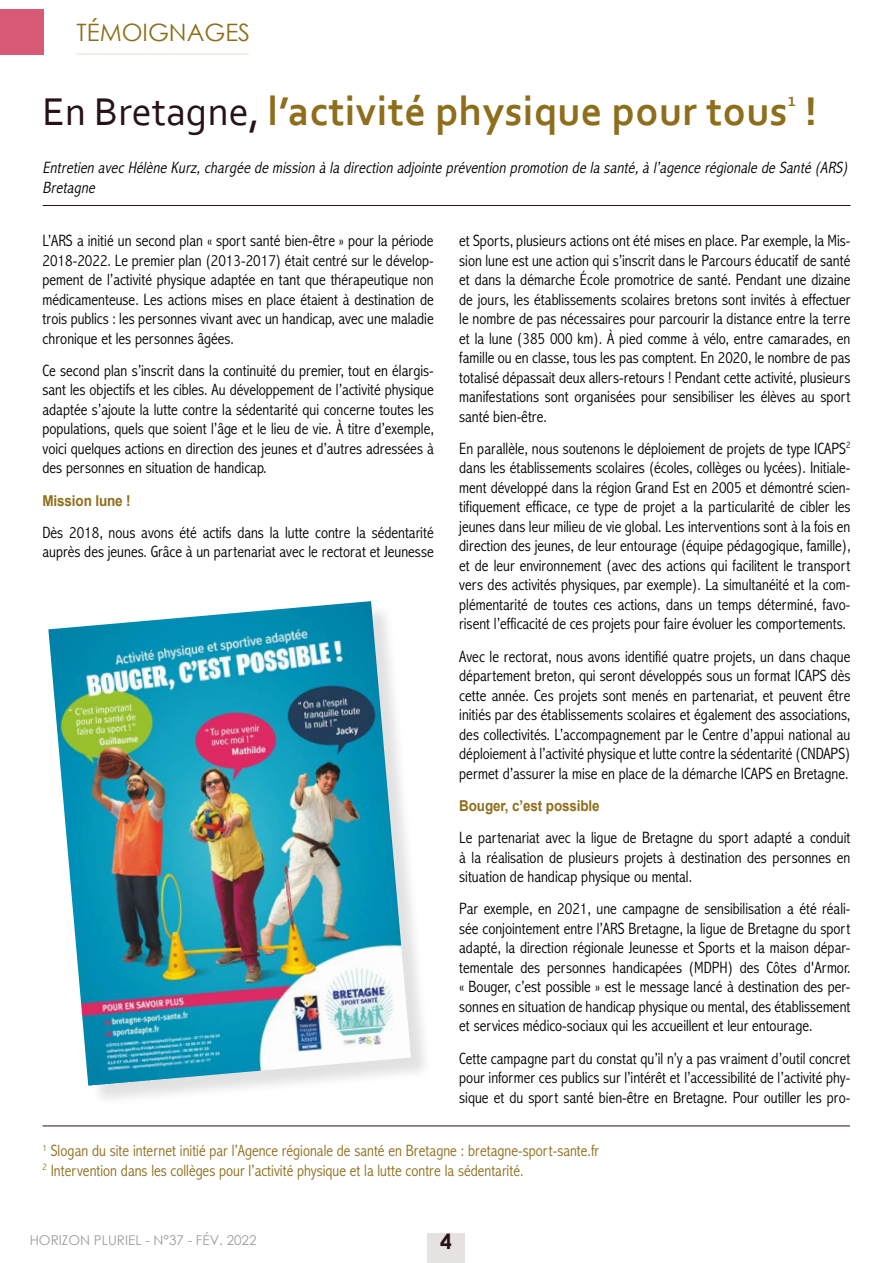
<style>
.page{position:relative;width:893px;height:1263px;background:#fff}
.page>*{position:absolute;margin:0;border:0;box-sizing:border-box;transform-origin:0 0}
.t1{font:700 42px "Corbel";letter-spacing:.01em;color:#8e6e1b}
.t2{font:24px "Century Gothic";color:#8e6e1b}
.t3{font:700 21px "Century Gothic";color:#271219}
.t4{font:300 condensed 16.5px/19.5px "Abadi MT Std";color:#000;text-align:justify}
.t5{font:300 condensed 16.5px/19.5px "Abadi MT Std";color:#8e6e1b}
.t6{font:italic 300 condensed 16.5px/19.5px "Abadi MT Std";color:#000}
.t7{font:700 15px "Arial";letter-spacing:-.01em;color:#8e6e1b;scale:.9 1}
.t8{font:700 13.95px "Corbel";color:#8e6e1b}
.t9{font:13.5px "Century Gothic";color:#9d9d9c}
.s1{font-weight:400;font-size:40.5px;color:#271219}
</style>
<div class="page">
<div style="left:427px;top:1233px;width:38px;height:30px;background:#e5e2e0"></div>
<hr style="left:77px;top:54px;width:172px;height:1px;background:#8e6e1b">
<div style="left:0;top:9px;width:44px;height:45px;background:#d75a77"></div>
<div style="left:51px;top:604px;width:382px;height:503px;background:#000;opacity:.12"></div>
<img style="left:48px;top:601px;width:363px;height:485px">
<hr style="left:43px;top:205px;width:807px;height:1px;background:#271219">
<hr style="left:43px;top:1125px;width:807px;height:1px;background:#271219">
<h2 class="t2" style="left:77px;top:16px;width:175px">TÉMOIGNAGES</h2>
<h1 class="t1" style="left:43px;top:85px;width:776px"><span class="s1">En Bretagne,</span> l’activité physique pour tous !</h1>
<p class="t8" style="left:788px;top:93px;width:9px">1</p>
<p class="t6" style="left:43px;top:158px;width:810px">Entretien avec Hélène Kurz,chargée de mission à la direction adjointe prévention promotion de la santé,à l’agence régionale de Santé (ARS)<br>Bretagne</p>
<p class="t4" style="left:43px;top:231px;width:393px">L’ARS a initié un second plan « sport santé bien-être » pour la période 2018-2022. Le premier plan (2013-2017) était centré sur le dévelop&shy;pement de l’activité physique adaptée en tant que thérapeutique non médicamenteuse. Les actions mises en place étaient à destination de trois publics : les personnes vivant avec un handicap, avec une maladie chronique et les personnes âgées.</p>
<p class="t4" style="left:43px;top:361px;width:393px">Ce second plan s’inscrit dans la continuité du premier, tout en élargis&shy;sant les objectifs et les cibles. Au développement de l’activité physique adaptée s’ajoute la lutte contre la sédentarité qui concerne toutes les populations, quels que soient l’âge et le lieu de vie. À titre d’exemple, voici quelques actions en direction des jeunes et d’autres adressées à des personnes en situation de handicap.</p>
<p class="t7" style="left:43px;top:490px;width:100px">Mission lune !</p>
<p class="t4" style="left:43px;top:523px;width:393px">Dès 2018, nous avons été actifs dans la lutte contre la sédentarité auprès des jeunes. Grâce à un partenariat avec le rectorat et Jeunesse</p>
<p class="t4" style="left:459px;top:231px;width:393px">et Sports, plusieurs actions ont été mises en place. Par exemple, la Mis&shy;sion lune est une action qui s’inscrit dans le Parcours éducatif de santé et dans la démarche École promotrice de santé. Pendant une dizaine de jours, les établissements scolaires bretons sont invités à effectuer le nombre de pas nécessaires pour parcourir la distance entre la terre et la lune (385 000 km). À pied comme à vélo, entre camarades, en famille ou en classe, tous les pas comptent. En 2020, le nombre de pas totalisé dépassait deux allers-retours ! Pendant cette activité, plusieurs manifestations sont organisées pour sensibiliser les élèves au sport santé bien-être.</p>
<p class="t4" style="left:459px;top:439px;width:393px">En parallèle, nous soutenons le déploiement de projets de type ICAPS<sup>2 </sup>dans les établissements scolaires (écoles, collèges ou lycées). Initiale&shy;ment développé dans la région Grand Est en 2005 et démontré scien&shy;tifiquement efficace, ce type de projet a la particularité de cibler les jeunes dans leur milieu de vie global. Les interventions sont à la fois en direction des jeunes, de leur entourage (équipe pédagogique, famille), et de leur environnement (avec des actions qui facilitent le transport vers des activités physiques, par exemple). La simultanéité et la com&shy;plémentarité de toutes ces actions, dans un temps déterminé, favo&shy;risent l’efficacité de ces projets pour faire évoluer les comportements.</p>
<p class="t4" style="left:459px;top:647px;width:393px">Avec le rectorat, nous avons identifié quatre projets, un dans chaque département breton, qui seront développés sous un format ICAPS dès cette année. Ces projets sont menés en partenariat, et peuvent être initiés par des établissements scolaires et également des associations, des collectivités. L’accompagnement par le Centre d’appui national au déploiement à l’activité physique et lutte contre la sédentarité (CNDAPS) permet d’assurer la mise en place de la démarche ICAPS en Bretagne.</p>
<p class="t7" style="left:459px;top:796px;width:158px">Bouger, c’est possible</p>
<p class="t4" style="left:459px;top:828px;width:393px">Le partenariat avec la ligue de Bretagne du sport adapté a conduit à la réalisation de plusieurs projets à destination des personnes en situation de handicap physique ou mental.</p>
<p class="t4" style="left:459px;top:899px;width:393px">Par exemple, en 2021, une campagne de sensibilisation a été réali&shy;sée conjointement entre l’ARS Bretagne, la ligue de Bretagne du sport adapté, la direction régionale Jeunesse et Sports et la maison dépar&shy;tementale des personnes handicapées (MDPH) des Côtes d'Armor. « Bouger, c’est possible » est le message lancé à destination des per&shy;sonnes en situation de handicap physique ou mental, des établissement et services médico-sociaux qui les accueillent et leur entourage.</p>
<p class="t4" style="left:459px;top:1049px;width:393px">Cette campagne part du constat qu’il n’y a pas vraiment d’outil concret pour informer ces publics sur l’intérêt et l’accessibilité de l’activité phy&shy;sique et du sport santé bien-être en Bretagne. Pour outiller les pro-</p>
<p class="t5" style="left:43px;top:1141px;width:558px"><sup>1</sup> Slogan du site internet initié par l’Agence régionale de santé en Bretagne : bretagne-sport-sante.fr<br><sup>2</sup> Intervention dans les collèges pour l’activité physique et la lutte contre la sédentarité.</p>
<p class="t9" style="left:30px;top:1230px;width:228px">HORIZON PLURIEL - N°37 - FÉV. 2022</p>
<p class="t3" style="left:440px;top:1226px;width:13px">4</p>
</div>
